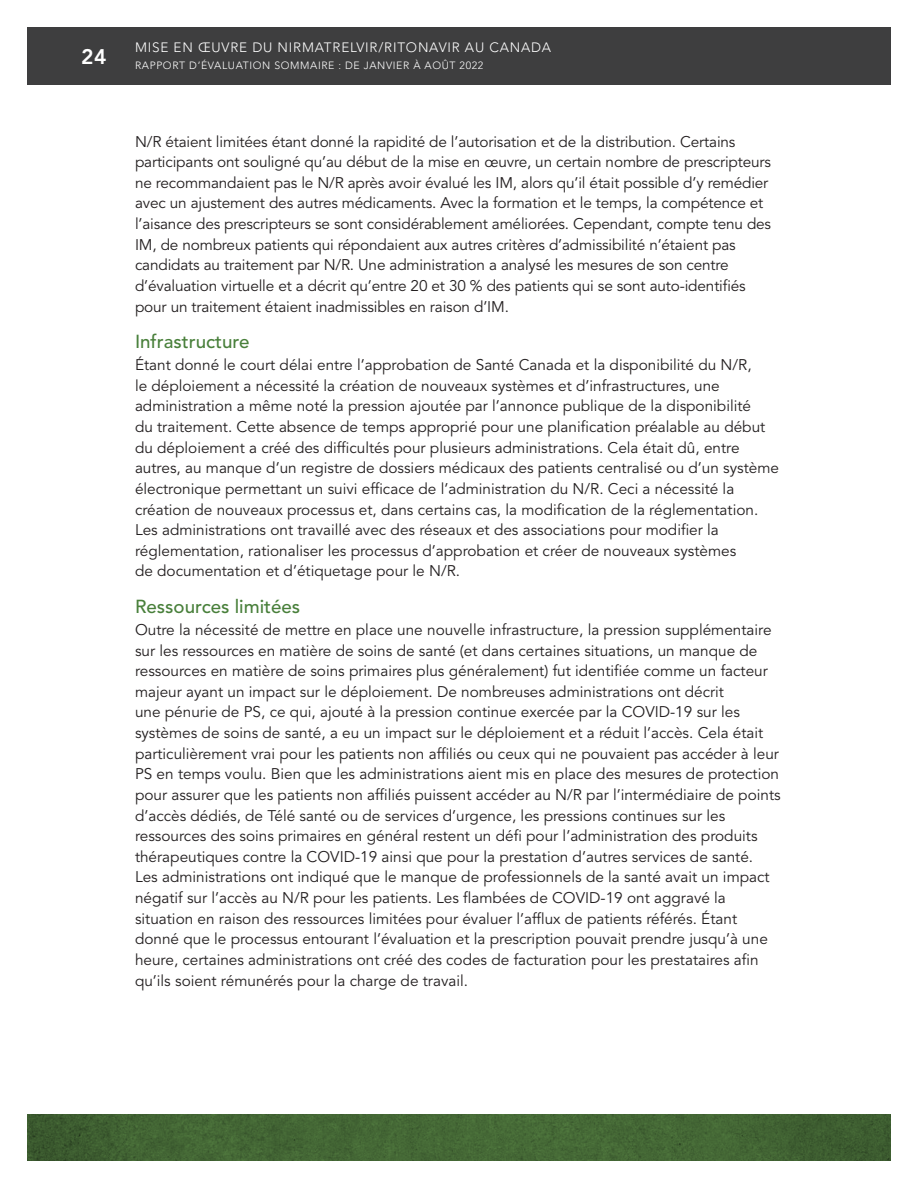
<style>
.page{position:relative;width:918px;height:1188px;background:#fff}
.page>*{position:absolute;margin:0;border:0;box-sizing:border-box;transform-origin:0 0}
.t1{font:800 21px "Avenir LT Std";color:#fff}
.Heading_3{font:500 18.75px "Avenir LT Std";color:#49803b}
.BODY{font:15.3px/20.7px "Avenir LT Std";color:#231f20}
.t2{font:300 13.5px "Avenir LT Std";letter-spacing:.06em;color:#fff}
.t3{font:300 10.5px "Avenir LT Std";letter-spacing:.06em;color:#fff}
</style>
<div class="page">
<svg style="left:27px;top:1115px;width:864px;height:46px;background:#426433"></svg>
<div style="left:27px;top:27px;width:113px;height:57px;background:#3e3e3f"></div>
<div style="left:135px;top:27px;width:756px;height:57px;background:#3e3e3f"></div>
<h1 class="t1" style="left:81px;top:44px;width:27px">24</h1>
<p class="t2" style="left:135px;top:40px;width:418px">MISE EN ŒUVRE DU NIRMATRELVIR/RITONAVIR AU CANADA</p>
<p class="t3" style="left:135px;top:59px;width:350px">RAPPORT D’ÉVALUATION SOMMAIRE : DE JANVIER À AOÛT 2022</p>
<p class="BODY" style="left:135px;top:131px;width:638px">N/R étaient limitées étant donné la rapidité de l’autorisation et de la distribution. Certains participants ont souligné qu’au début de la mise en œuvre, un certain nombre de prescripteurs ne recommandaient pas le N/R après avoir évalué les IM, alors qu’il était possible d’y remédier avec un ajustement des autres médicaments. Avec la formation et le temps, la compétence et l’aisance des prescripteurs se sont considérablement améliorées. Cependant, compte tenu des IM, de nombreux patients qui répondaient aux autres critères d’admissibilité n’étaient pas candidats au traitement par N/R. Une administration a analysé les mesures de son centre d’évaluation virtuelle et a décrit qu’entre 20 et 30 % des patients qui se sont auto-identifiés pour un traitement étaient inadmissibles en raison d’IM.</p>
<h3 class="Heading_3" style="left:135px;top:331px;width:116px">Infrastructure</h3>
<p class="BODY" style="left:135px;top:355px;width:646px">Étant donné le court délai entre l’approbation de Santé Canada et la disponibilité du N/R,<br>le déploiement a nécessité la création de nouveaux systèmes et d’infrastructures, une administration a même noté la pression ajoutée par l’annonce publique de la disponibilité<br>du traitement. Cette absence de temps approprié pour une planification préalable au début du déploiement a créé des difficultés pour plusieurs administrations. Cela était dû, entre autres, au manque d’un registre de dossiers médicaux des patients centralisé ou d’un système électronique permettant un suivi efficace de l’administration du N/R. Ceci a nécessité la création de nouveaux processus et, dans certains cas, la modification de la réglementation.<br>Les administrations ont travaillé avec des réseaux et des associations pour modifier la réglementation, rationaliser les processus d’approbation et créer de nouveaux systèmes<br>de documentation et d’étiquetage pour le N/R.</p>
<h3 class="Heading_3" style="left:135px;top:595px;width:167px">Ressources limitées</h3>
<p class="BODY" style="left:135px;top:620px;width:647px">Outre la nécessité de mettre en place une nouvelle infrastructure, la pression supplémentaire sur les ressources en matière de soins de santé (et dans certaines situations, un manque de ressources en matière de soins primaires plus généralement) fut identifiée comme un facteur majeur ayant un impact sur le déploiement. De nombreuses administrations ont décrit<br>une pénurie de PS, ce qui, ajouté à la pression continue exercée par la COVID-19 sur les systèmes de soins de santé, a eu un impact sur le déploiement et a réduit l’accès. Cela était particulièrement vrai pour les patients non affiliés ou ceux qui ne pouvaient pas accéder à leur PS en temps voulu. Bien que les administrations aient mis en place des mesures de protection pour assurer que les patients non affiliés puissent accéder au N/R par l’intermédiaire de points d’accès dédiés, de Télé santé ou de services d’urgence, les pressions continues sur les ressources des soins primaires en général restent un défi pour l’administration des produits thérapeutiques contre la COVID-19 ainsi que pour la prestation d’autres services de santé.<br>Les administrations ont indiqué que le manque de professionnels de la santé avait un impact négatif sur l’accès au N/R pour les patients. Les flambées de COVID-19 ont aggravé la situation en raison des ressources limitées pour évaluer l’afflux de patients référés. Étant donné que le processus entourant l’évaluation et la prescription pouvait prendre jusqu’à une heure, certaines administrations ont créé des codes de facturation pour les prestataires afin qu’ils soient rémunérés pour la charge de travail.</p>
</div>
